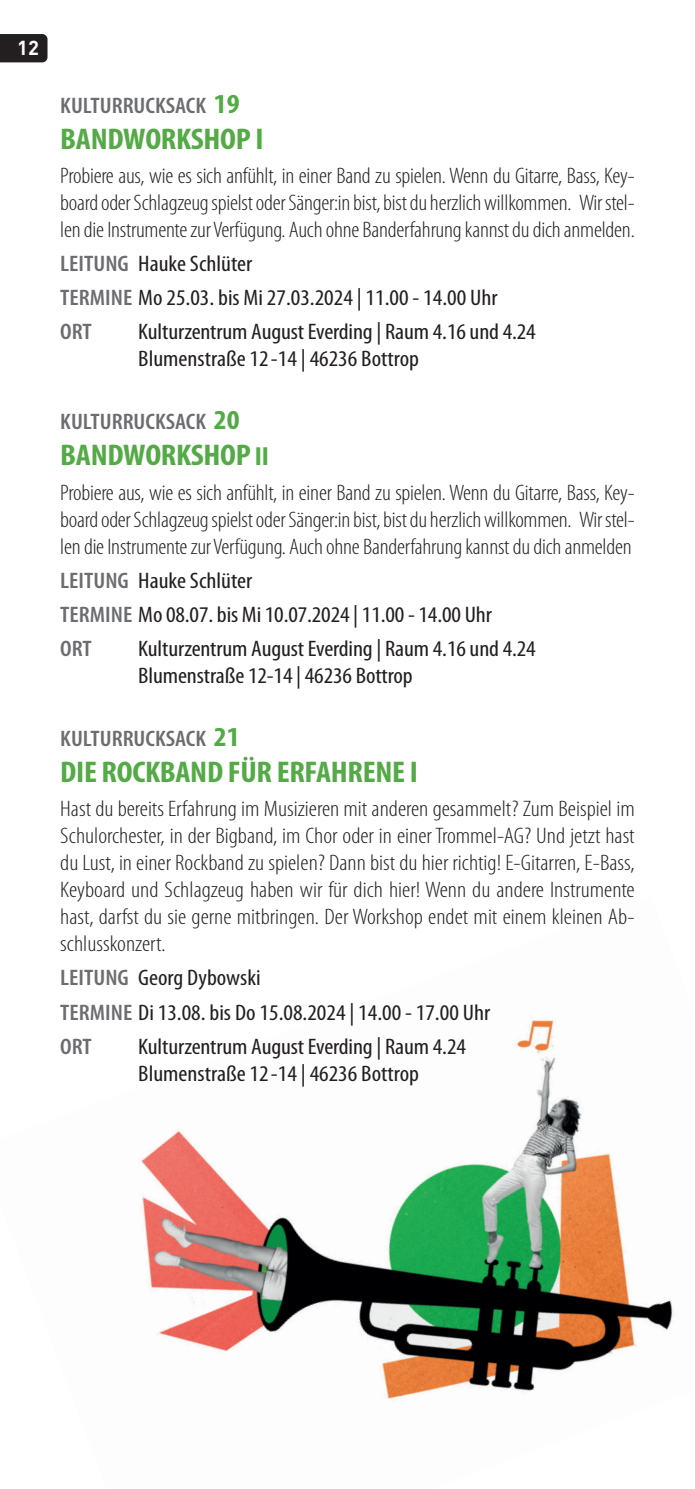
<style>
.page{position:relative;width:695px;height:1489px;background:#fff}
.page>*{position:absolute;margin:0;border:0;box-sizing:border-box;transform-origin:0 0}
.t1{font:700 condensed 30px "Myriad Pro";letter-spacing:-.01em;color:#54aa46;scale:1.1 1}
.t2{font:300 condensed 22.5px/27px "Myriad Pro";letter-spacing:-.01em;color:#231f20;text-align:justify;scale:1.07 1}
.t3{font:condensed 22.5px/34px "Myriad Pro";letter-spacing:-.005em;color:#231f20;scale:1.1 1}
.t4{font:300 condensed 22.5px/27px "Myriad Pro";letter-spacing:-.01em;color:#231f20;text-align:justify;scale:1.1 1}
.t5{font:600 condensed 22.5px "Myriad Pro";color:#6c6d70;scale:1.1 1}
.t6{font:700 20px "DINOT";color:#fff}
.s1{font-weight:700;font-size:27.5px;color:#54aa46}
.s2{font-weight:600;color:#6c6d70}
.s3{font-size:26.25px}
</style>
<div class="page">
<img style="left:140px;top:1020px;width:533px;height:379px">
<svg style="left:0;top:34px;width:47px;height:28px"></svg>
<p class="t6" style="left:17px;top:35px;width:23px">12</p>
<p class="t5" style="left:60px;top:93px;width:165px">KULTURRUCKSACK <span class="s1">19</span></p>
<h1 class="t1" style="left:60px;top:120px;width:186px">BANDWORKSHOP I</h1>
<p class="t2" style="left:60px;top:162px;width:538px">Probiere aus, wie es sich anfühlt, in einer Band zu spielen. Wenn du Gitarre, Bass, Key&shy;board oder Schlagzeug spielst oder Sänger:in bist, bist du herzlich willkommen. Wir stel&shy;len die Instrumente zur Verfügung. Auch ohne Banderfahrung kannst du dich anmelden.</p>
<p class="t3" style="left:60px;top:246px;width:399px"><span class="s2">LEITUNG</span> Hauke Schlüter<br><span class="s2">TERMINE</span> Mo 25.03. bis Mi 27.03.2024 | 11.00 - 14.00 Uhr<br><span class="s2">ORT</span></p>
<p class="t3" style="left:138px;top:318px;width:363px;line-height:27px">Kulturzentrum August Everding | Raum 4.16 und 4.24<br>Blumenstraße 12-14 | 46236 Bottrop</p>
<p class="t5" style="left:60px;top:409px;width:165px">KULTURRUCKSACK <span class="s1">20</span></p>
<h1 class="t1" style="left:60px;top:437px;width:191px">BANDWORKSHOP <span class="s3">II</span></h1>
<p class="t2" style="left:60px;top:479px;width:538px">Probiere aus, wie es sich anfühlt, in einer Band zu spielen. Wenn du Gitarre, Bass, Key&shy;board oder Schlagzeug spielst oder Sänger:in bist, bist du herzlich willkommen. Wir stel&shy;len die Instrumente zur Verfügung. Auch ohne Banderfahrung kannst du dich anmelden</p>
<p class="t3" style="left:60px;top:563px;width:394px"><span class="s2">LEITUNG</span> Hauke Schlüter<br><span class="s2">TERMINE</span> Mo 08.07. bis Mi 10.07.2024 | 11.00 - 14.00 Uhr<br><span class="s2">ORT</span></p>
<p class="t3" style="left:138px;top:634px;width:363px;line-height:27px">Kulturzentrum August Everding | Raum 4.16 und 4.24<br>Blumenstraße 12-14 | 46236 Bottrop</p>
<p class="t5" style="left:60px;top:726px;width:165px">KULTURRUCKSACK <span class="s1">21</span></p>
<h1 class="t1" style="left:60px;top:753px;width:326px">DIE ROCKBAND FÜR ERFAHRENE I</h1>
<p class="t4" style="left:60px;top:795px;width:523px">Hast du bereits Erfahrung im Musizieren mit anderen gesammelt? Zum Beispiel im Schulorchester, in der Bigband, im Chor oder in einer Trommel-AG? Und jetzt hast du Lust, in einer Rockband zu spielen? Dann bist du hier richtig! E-Gitarren, E-Bass, Keyboard und Schlagzeug haben wir für dich hier! Wenn du andere Instrumente hast, darfst du sie gerne mitbringen. Der Workshop endet mit einem kleinen Ab&shy;schlusskonzert.</p>
<p class="t3" style="left:60px;top:960px;width:392px"><span class="s2">LEITUNG</span> Georg Dybowski<br><span class="s2">TERMINE</span> Di 13.08. bis Do 15.08.2024 | 14.00 - 17.00 Uhr<br><span class="s2">ORT</span></p>
<p class="t3" style="left:138px;top:1032px;width:299px;line-height:27px">Kulturzentrum August Everding | Raum 4.24<br>Blumenstraße 12-14 | 46236 Bottrop</p>
</div>
